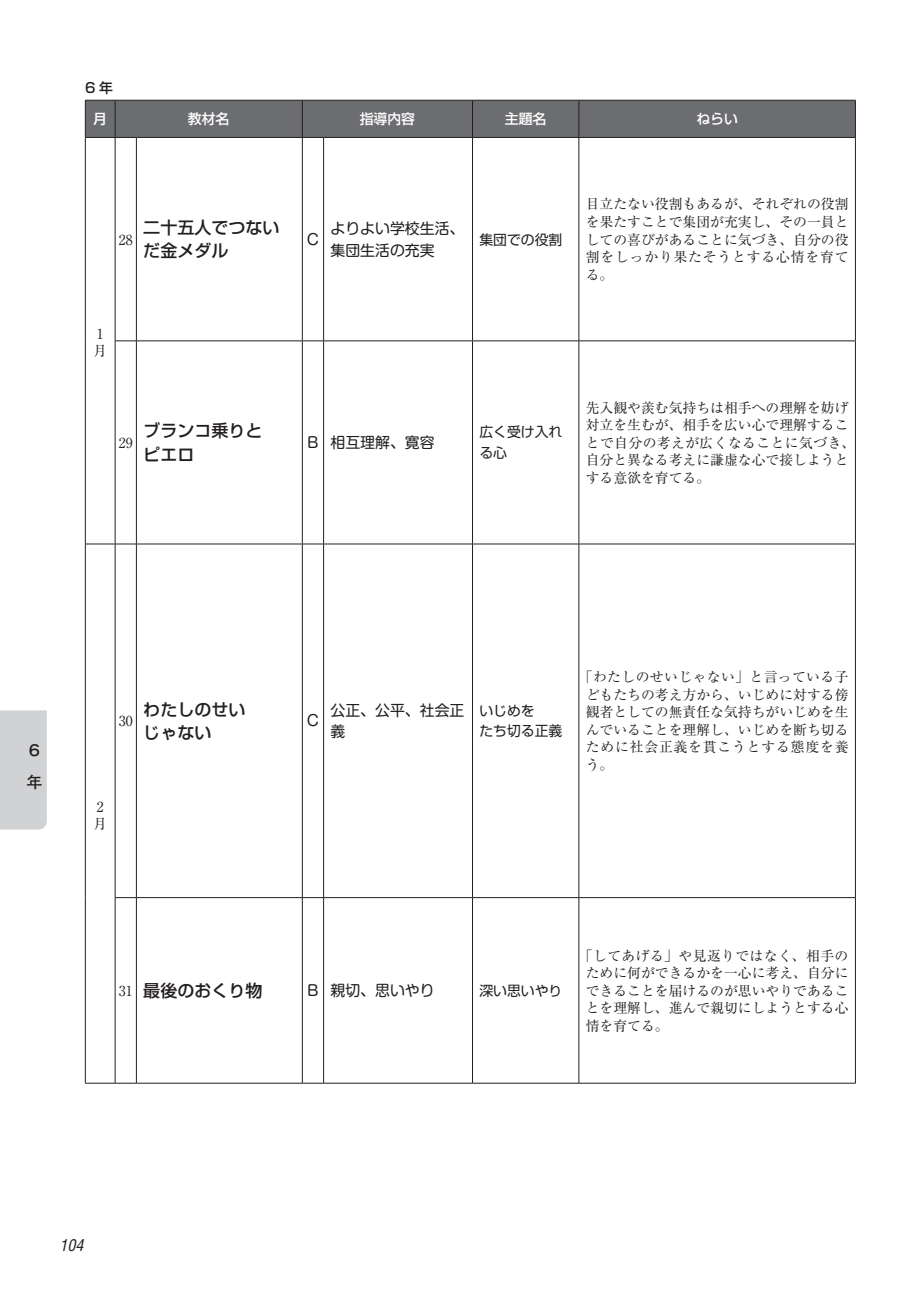
<style>
.page{position:relative;width:919px;height:1289px;background:#fff}
.page>*{position:absolute;margin:0;border:0;box-sizing:border-box;transform-origin:0 0}
.t1{font:500 16.95px/23.4px "Shin Go Pr 6";color:#231f20}
.t2{font:italic condensed 15.9px "Helvetica LT Std";color:#231f20}
.t3{font:700 15.9px/32.1px "Futo Go B101 Pr 6";color:#231f20}
.t4{font:14.85px/21.3px "Shin M Go Pr 6";color:#231f20}
.t5{font:13.8px/17.5px "Ryumin Pr 6";color:#231f20}
.t6{font:13.8px/20.7px "Shin Go Pr 6";color:#231f20}
.t7{font:500 13.8px "Shin Go Pr 6";color:#fff}
.t8{font:500 13.8px "Shin Go Pr 6";color:#231f20}
.s1{font-family:"Ryumin Pr 6";font-weight:400;font-size:13.8px}
</style>
<div class="page">
<div style="left:0;top:710px;width:47px;height:119px;background:#d1d2d4"></div>
<hr style="left:85px;top:138px;width:1px;height:203px;background:#231f20">
<hr style="left:115px;top:138px;width:1px;height:202px;background:#231f20">
<hr style="left:136px;top:138px;width:1px;height:202px;background:#231f20">
<hr style="left:302px;top:138px;width:1px;height:202px;background:#231f20">
<hr style="left:323px;top:138px;width:1px;height:202px;background:#231f20">
<hr style="left:472px;top:138px;width:1px;height:202px;background:#231f20">
<hr style="left:578px;top:138px;width:1px;height:202px;background:#231f20">
<hr style="left:855px;top:138px;width:1px;height:202px;background:#231f20">
<hr style="left:85px;top:341px;width:1px;height:202px;background:#231f20">
<svg style="left:115px;top:340px;width:21px;height:1px"></svg>
<hr style="left:115px;top:341px;width:1px;height:202px;background:#231f20">
<hr style="left:136px;top:340px;width:166px;height:1px;background:#231f20">
<hr style="left:136px;top:341px;width:1px;height:202px;background:#231f20">
<svg style="left:302px;top:340px;width:21px;height:1px"></svg>
<hr style="left:302px;top:341px;width:1px;height:202px;background:#231f20">
<hr style="left:323px;top:340px;width:149px;height:1px;background:#231f20">
<hr style="left:323px;top:341px;width:1px;height:202px;background:#231f20">
<hr style="left:472px;top:340px;width:107px;height:1px;background:#231f20">
<hr style="left:472px;top:341px;width:1px;height:202px;background:#231f20">
<hr style="left:579px;top:340px;width:276px;height:1px;background:#231f20">
<hr style="left:578px;top:341px;width:1px;height:202px;background:#231f20">
<hr style="left:855px;top:341px;width:1px;height:202px;background:#231f20">
<hr style="left:85px;top:543px;width:30px;height:1px;background:#231f20">
<hr style="left:85px;top:544px;width:1px;height:168px;background:#231f20">
<svg style="left:115px;top:543px;width:21px;height:1px"></svg>
<hr style="left:115px;top:544px;width:1px;height:168px;background:#231f20">
<hr style="left:136px;top:543px;width:166px;height:1px;background:#231f20">
<hr style="left:136px;top:544px;width:1px;height:168px;background:#231f20">
<svg style="left:302px;top:543px;width:21px;height:1px"></svg>
<hr style="left:302px;top:544px;width:1px;height:168px;background:#231f20">
<hr style="left:323px;top:543px;width:149px;height:1px;background:#231f20">
<hr style="left:323px;top:544px;width:1px;height:168px;background:#231f20">
<hr style="left:472px;top:543px;width:107px;height:1px;background:#231f20">
<hr style="left:472px;top:544px;width:1px;height:168px;background:#231f20">
<hr style="left:579px;top:543px;width:276px;height:1px;background:#231f20">
<hr style="left:578px;top:544px;width:1px;height:168px;background:#231f20">
<hr style="left:855px;top:544px;width:1px;height:168px;background:#231f20">
<hr style="left:85px;top:712px;width:1px;height:185px;background:#231f20">
<hr style="left:115px;top:712px;width:1px;height:185px;background:#231f20">
<hr style="left:136px;top:712px;width:1px;height:185px;background:#231f20">
<hr style="left:302px;top:712px;width:1px;height:185px;background:#231f20">
<hr style="left:323px;top:712px;width:1px;height:185px;background:#231f20">
<hr style="left:472px;top:712px;width:1px;height:185px;background:#231f20">
<hr style="left:578px;top:712px;width:1px;height:185px;background:#231f20">
<hr style="left:855px;top:712px;width:1px;height:185px;background:#231f20">
<hr style="left:85px;top:897px;width:1px;height:185px;background:#231f20">
<svg style="left:116px;top:897px;width:20px;height:1px"></svg>
<hr style="left:115px;top:897px;width:1px;height:185px;background:#231f20">
<hr style="left:136px;top:897px;width:166px;height:1px;background:#231f20">
<hr style="left:136px;top:897px;width:1px;height:185px;background:#231f20">
<svg style="left:303px;top:897px;width:20px;height:1px"></svg>
<hr style="left:302px;top:897px;width:1px;height:185px;background:#231f20">
<hr style="left:323px;top:897px;width:149px;height:1px;background:#231f20">
<hr style="left:323px;top:897px;width:1px;height:185px;background:#231f20">
<hr style="left:472px;top:897px;width:107px;height:1px;background:#231f20">
<hr style="left:472px;top:897px;width:1px;height:185px;background:#231f20">
<hr style="left:579px;top:897px;width:276px;height:1px;background:#231f20">
<hr style="left:578px;top:897px;width:1px;height:185px;background:#231f20">
<hr style="left:855px;top:897px;width:1px;height:185px;background:#231f20">
<hr style="left:85px;top:1082px;width:30px;height:1px;background:#231f20">
<svg style="left:115px;top:1082px;width:21px;height:1px"></svg>
<hr style="left:136px;top:1082px;width:166px;height:1px;background:#231f20">
<svg style="left:302px;top:1082px;width:21px;height:1px"></svg>
<hr style="left:323px;top:1082px;width:149px;height:1px;background:#231f20">
<hr style="left:472px;top:1082px;width:107px;height:1px;background:#231f20">
<hr style="left:579px;top:1082px;width:276px;height:1px;background:#231f20">
<hr style="left:855px;top:100px;width:1px;height:37px;background:#231f20">
<div style="left:85px;top:100px;width:770px;height:38px;background:#6c6d70"></div>
<hr style="left:323px;top:137px;width:149px;height:1px;background:#231f20">
<p class="t8" style="left:85px;top:76px;width:29px">6 年</p>
<p class="t7" style="left:93px;top:107px;width:15px">月</p>
<p class="t7" style="left:188px;top:107px;width:43px">教材名</p>
<p class="t7" style="left:360px;top:107px;width:57px">指導内容</p>
<p class="t7" style="left:505px;top:107px;width:43px">主題名</p>
<p class="t7" style="left:696px;top:107px;width:43px">ねらい</p>
<p class="t5" style="left:119px;top:230px;width:15px">28</p>
<p class="t1" style="left:143px;top:215px;width:138px">二十五人でつないだ金メダル</p>
<p class="t5" style="left:93px;top:325px;width:12px">1月</p>
<p class="t5" style="left:119px;top:433px;width:15px">29</p>
<p class="t1" style="left:143px;top:418px;width:121px">ブランコ乗りとピエロ</p>
<p class="t4" style="left:307px;top:228px;width:14px">C</p>
<p class="t4" style="left:330px;top:217px;width:135px">よりよい学校生活、集団生活の充実</p>
<p class="t6" style="left:479px;top:228px;width:84px">集団での役割</p>
<p class="t5" style="left:585px;top:195px;width:264px;text-align:justify">目立たない役割もあるが、それぞれの役割を果たすことで集団が充実し、その一員としての喜びがあることに気づき、自分の役割をしっかり果たそうとする心情を育てる。</p>
<p class="t4" style="left:307px;top:431px;width:129px">B 相互理解、寛容</p>
<p class="t6" style="left:479px;top:421px;width:84px">広く受け入れる心</p>
<p class="t5" style="left:585px;top:398px;width:271px">先入観や羨む気持ちは相手への理解を妨げ対立を生むが、相手を広い心で理解することで自分の考えが広くなることに気づき、自分と異なる考えに謙虚な心で接しようとする意欲を育てる。</p>
<p class="t3" style="left:27px;top:733px;width:17px">６年</p>
<p class="t5" style="left:119px;top:711px;width:15px">30</p>
<p class="t1" style="left:143px;top:696px;width:104px">わたしのせいじゃない</p>
<p class="t5" style="left:93px;top:797px;width:12px">2月</p>
<p class="t4" style="left:307px;top:709px;width:14px">C</p>
<p class="t4" style="left:330px;top:699px;width:135px">公正、公平、社会正義</p>
<p class="t6" style="left:479px;top:699px;width:84px">いじめを<br>たち切る正義</p>
<p class="t5" style="left:585px;top:667px;width:264px;text-align:justify;text-indent:-7px">「わたしのせいじゃない」と言っている子どもたちの考え方から、いじめに対する傍観者としての無責任な気持ちがいじめを生んでいることを理解し、いじめを断ち切るために社会正義を貫こうとする態度を養う。</p>
<p class="t1" style="left:119px;top:977px;width:145px"><span class="s1">31</span> 最後のおくり物</p>
<p class="t4" style="left:307px;top:979px;width:129px">B 親切、思いやり</p>
<p class="t6" style="left:479px;top:979px;width:84px">深い思いやり</p>
<p class="t5" style="left:585px;top:945px;width:264px;text-align:justify;text-indent:-7px">「してあげる」や見返りではなく、相手のために何ができるかを一心に考え、自分にできることを届けるのが思いやりであることを理解し、進んで親切にしようとする心情を育てる。</p>
<p class="t2" style="left:60px;top:1235px;width:25px">104</p>
</div>
